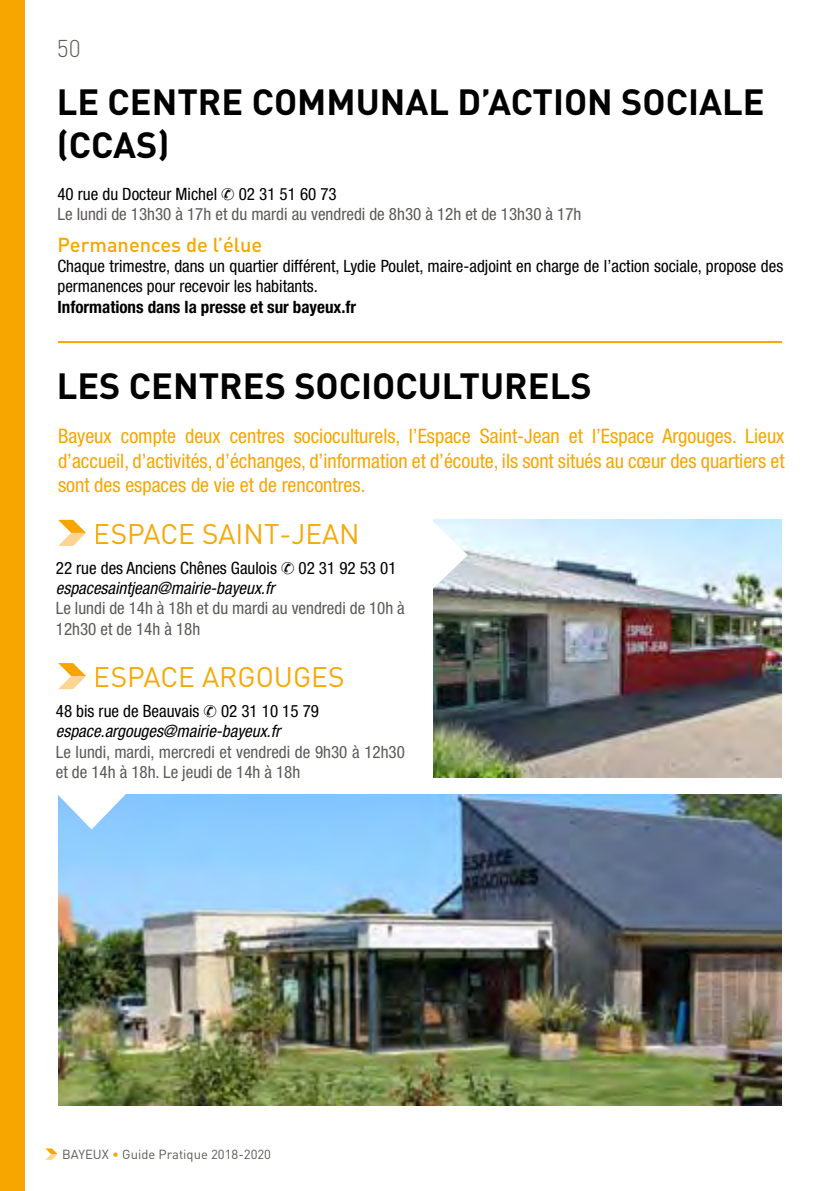
<style>
.page{position:relative;width:840px;height:1191px;background:#fff}
.page>*{position:absolute;margin:0;border:0;box-sizing:border-box;transform-origin:0 0}
.t1{font:700 36px/43.2px "DIN";color:#000}
.t2{font:28px "DIN";color:#f7a600}
.t3{font:300 24px "DIN";color:#5d5a58}
.t4{font:condensed 20px/24px "Helvetica Neue";color:#f7a600;text-align:justify}
.t5{font:500 20px "DIN";color:#f7a600}
.t6{font:condensed 17px/20.4px "Helvetica Neue LT Std";color:#000}
.t7{font:condensed 17px/20.4px "Helvetica Neue LT Std";color:#5d5a58}
.t8{font:italic condensed 17px "Helvetica Neue LT Std";color:#000}
.t9{font:condensed 17px "Helvetica Neue";color:#5d5a58}
.t10{font:700 condensed 17px "Helvetica Neue LT Std";color:#000}
.t11{font:condensed 17px "Helvetica Neue";color:#000}
.t12{font:13px "DIN";color:#5d5a58}
.s1{color:#f7a600}
</style>
<div class="page">
<svg style="left:45px;top:1148px;width:13px;height:11px"></svg>
<div style="left:0;top:0;width:24px;height:1191px;background:#f7a600"></div>
<svg style="left:58px;top:520px;width:28px;height:26px"></svg>
<svg style="left:58px;top:663px;width:28px;height:26px"></svg>
<hr style="left:58px;top:341px;width:723px;height:2px;background:#f7a600">
<img style="left:433px;top:520px;width:348px;height:258px">
<img style="left:58px;top:794px;width:723px;height:312px">
<svg style="left:58px;top:794px;width:72px;height:35px"></svg>
<svg style="left:433px;top:519px;width:34px;height:75px"></svg>
<p class="t3" style="left:57px;top:33px;width:25px">50</p>
<h1 class="t1" style="left:57px;top:79px;width:709px">LE CENTRE COMMUNAL D’ACTION SOCIALE (CCAS)</h1>
<p class="t11" style="left:57px;top:184px;width:161px">40 rue du Docteur Michel</p>
<p class="t11" style="left:238px;top:184px;width:99px">02 31 51 60 73</p>
<p class="t9" style="left:57px;top:204px;width:525px">Le lundi de 13h30 à 17h et du mardi au vendredi de 8h30 à 12h et de 13h30 à 17h</p>
<p class="t5" style="left:57px;top:231px;width:206px">Permanences de l’élue</p>
<p class="t6" style="left:57px;top:255px;width:727px">Chaque trimestre, dans un quartier différent, Lydie Poulet, maire-adjoint en charge de l’action sociale, propose des permanences pour recevoir les habitants.</p>
<p class="t10" style="left:57px;top:296px;width:300px">Informations dans la presse et sur bayeux.fr</p>
<h1 class="t1" style="left:57px;top:363px;width:536px">LES CENTRES SOCIOCULTURELS</h1>
<p class="t4" style="left:58px;top:424px;width:727px">Bayeux compte deux centres socioculturels, l’Espace Saint-Jean et l’Espace Argouges. Lieux d’accueil, d’activités, d’échanges, d’information et d’écoute, ils sont situés au cœur des quartiers et sont des espaces de vie et de rencontres.</p>
<h2 class="t2" style="left:94px;top:516px;width:267px">ESPACE SAINT-JEAN</h2>
<p class="t6" style="left:56px;top:557px;width:222px">22 rue des Anciens Chênes Gaulois</p>
<p class="t6" style="left:298px;top:557px;width:99px">02 31 92 53 01</p>
<p class="t8" style="left:56px;top:578px;width:220px">espacesaintjean@mairie-bayeux.fr</p>
<p class="t7" style="left:56px;top:598px;width:350px">Le lundi de 14h à 18h et du mardi au vendredi de 10h à<br>12h30 et de 14h à 18h</p>
<h2 class="t2" style="left:94px;top:659px;width:252px">ESPACE ARGOUGES</h2>
<p class="t6" style="left:56px;top:700px;width:145px">48 bis rue de Beauvais</p>
<p class="t6" style="left:221px;top:700px;width:99px">02 31 10 15 79</p>
<p class="t8" style="left:56px;top:721px;width:226px">espace.argouges@mairie-bayeux.fr</p>
<p class="t7" style="left:56px;top:741px;width:350px">Le lundi, mardi, mercredi et vendredi de 9h30 à 12h30 et de 14h à 18h. Le jeudi de 14h à 18h</p>
<p class="t12" style="left:62px;top:1146px;width:210px">BAYEUX <span class="s1">•</span> Guide Pratique 2018-2020</p>
</div>
